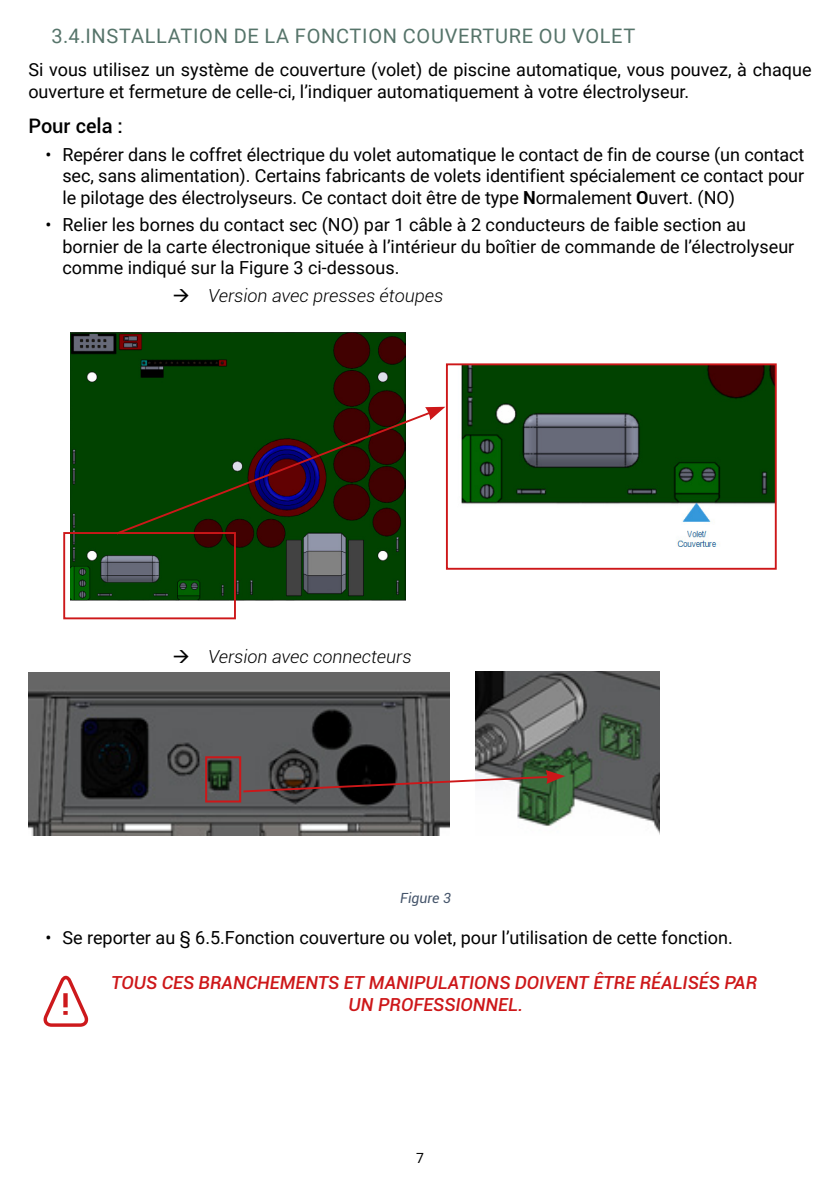
<style>
.page{position:relative;width:840px;height:1191px;background:#fff}
.page>*{position:absolute;margin:0;border:0;box-sizing:border-box;transform-origin:0 0}
.t1{font:20px "Roboto";letter-spacing:.035em;color:#56746a}
.t2{font:500 20px "Roboto";color:#000}
.t3{font:18px/21.6px "Roboto";color:#000}
.t4{font:italic 500 18px/21.6px "Roboto";color:#cd1719;text-align:center}
.t5{font:italic 300 18px "Roboto";color:#000}
.t6{font:italic 14px "Roboto";color:#44546a}
.t7{font:14px "Roboto";color:#000}
.s1{font-weight:700}
</style>
<div class="page">
<img style="left:70px;top:332px;width:335px;height:268px">
<img style="left:461px;top:366px;width:312px;height:181px">
<div style="left:445px;top:363px;width:331px;height:207px;border:2px solid #cd1719"></div>
<svg style="left:114px;top:410px;width:311px;height:126px"></svg>
<svg style="left:425px;top:407px;width:20px;height:13px"></svg>
<div style="left:63px;top:532px;width:173px;height:87px;border:2px solid #cd1719"></div>
<img style="left:28px;top:672px;width:421px;height:164px">
<img style="left:475px;top:672px;width:184px;height:161px">
<svg style="left:43px;top:976px;width:46px;height:51px"></svg>
<div style="left:205px;top:756px;width:36px;height:46px;border:2px solid #cd1719"></div>
<img style="left:241px;top:770px;width:324px;height:23px">
<p class="t1" style="left:51px;top:22px;width:585px">3.4.INSTALLATION DE LA FONCTION COUVERTURE OU VOLET</p>
<p class="t3" style="left:28px;top:58px;width:784px">Si vous utilisez un système de couverture (volet) de piscine automatique, vous pouvez, à chaque ouverture et fermeture de celle-ci, l’indiquer automatiquement à votre électrolyseur.</p>
<p class="t2" style="left:28px;top:112px;width:96px">Pour cela :</p>
<p class="t3" style="left:62px;top:143px;width:743px;text-align:justify;text-indent:-17px">• Repérer dans le coffret électrique du volet automatique le contact de fin de course (un contact sec, sans alimentation). Certains fabricants de volets identifient spécialement ce contact pour le pilotage des électrolyseurs. Ce contact doit être de type <span class="s1">N</span>ormalement <span class="s1">O</span>uvert. (NO)</p>
<p class="t3" style="left:62px;top:213px;width:733px;text-indent:-17px">• Relier les bornes du contact sec (NO) par 1 câble à 2 conducteurs de faible section au bornier de la carte électronique située à l’intérieur du boîtier de commande de l’électrolyseur comme indiqué sur la Figure 3 ci-dessous.</p>
<p class="t5" style="left:172px;top:283px;width:272px">→ Version avec presses étoupes</p>
<p class="t5" style="left:172px;top:643px;width:240px">→ Version avec connecteurs</p>
<p class="t6" style="left:400px;top:888px;width:52px">Figure 3</p>
<p class="t3" style="left:45px;top:926px;width:688px">• Se reporter au § 6.5.Fonction couverture ou volet, pour l’utilisation de cette fonction.</p>
<p class="t4" style="left:111px;top:971px;width:647px">TOUS CES BRANCHEMENTS ET MANIPULATIONS DOIVENT ÊTRE RÉALISÉS PAR<br>UN PROFESSIONNEL.</p>
<p class="t7" style="left:416px;top:1147px;width:9px">7</p>
</div>
